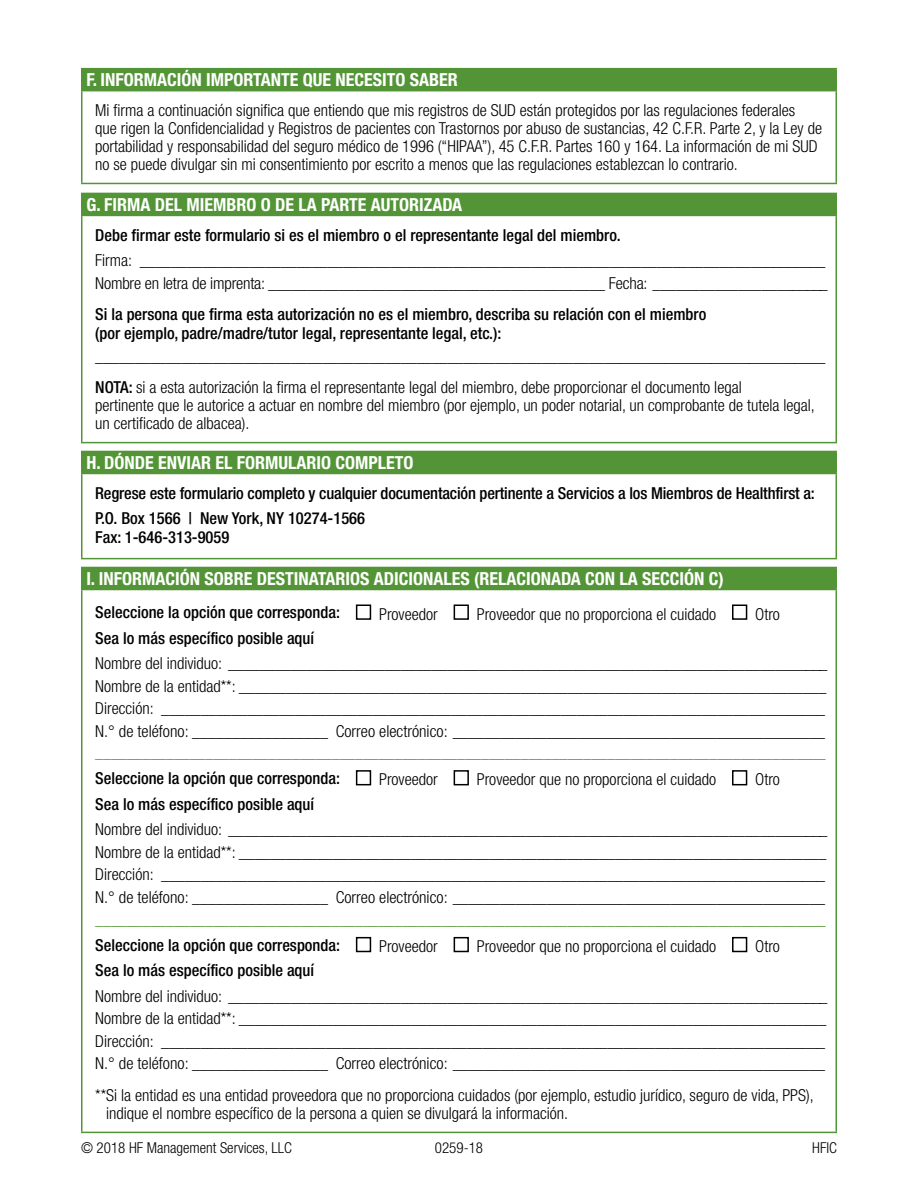
<style>
.page{position:relative;width:918px;height:1188px;background:#fff}
.page>*{position:absolute;margin:0;border:0;box-sizing:border-box;transform-origin:0 0}
.t1{font:700 condensed 18px "Helvetica Neue LT Std";color:#fff}
.t2{font:300 condensed 16.5px/18px "Helvetica Neue LT Std";color:#000}
.t3{font:500 condensed 16.5px/18.9px "Helvetica Neue LT Std";color:#000}
.t4{font:300 condensed 15.75px/22.5px "Helvetica Neue LT Std";color:#000}
.t5{font:300 condensed 15px "Helvetica Neue LT Std";color:#000}
.s1{font-size:16.5px}
.s2{font-weight:500}
.s3{font-weight:500;color:#539536}
</style>
<div class="page">
<div style="left:82px;top:69px;width:754px;height:22px;background:#539536"></div>
<hr style="left:81px;top:68px;width:756px;height:1px;background:#539536">
<svg style="left:81px;top:69px;width:1px;height:21px"></svg>
<svg style="left:836px;top:69px;width:1px;height:21px"></svg>
<hr style="left:81px;top:90px;width:756px;height:1px;background:#539536">
<hr style="left:81px;top:91px;width:1px;height:92px;background:#539536">
<hr style="left:836px;top:91px;width:1px;height:92px;background:#539536">
<hr style="left:81px;top:183px;width:756px;height:1px;background:#539536">
<div style="left:82px;top:193px;width:754px;height:22px;background:#539536"></div>
<hr style="left:81px;top:193px;width:756px;height:1px;background:#539536">
<svg style="left:81px;top:194px;width:1px;height:21px"></svg>
<svg style="left:836px;top:194px;width:1px;height:21px"></svg>
<hr style="left:81px;top:215px;width:756px;height:1px;background:#539536">
<hr style="left:81px;top:216px;width:1px;height:226px;background:#539536">
<hr style="left:836px;top:216px;width:1px;height:226px;background:#539536">
<hr style="left:81px;top:442px;width:756px;height:1px;background:#539536">
<div style="left:82px;top:451px;width:754px;height:22px;background:#539536"></div>
<hr style="left:81px;top:451px;width:756px;height:1px;background:#539536">
<svg style="left:81px;top:452px;width:1px;height:21px"></svg>
<hr style="left:81px;top:473px;width:756px;height:1px;background:#539536">
<hr style="left:81px;top:474px;width:1px;height:84px;background:#539536">
<hr style="left:81px;top:558px;width:756px;height:1px;background:#539536">
<svg style="left:836px;top:452px;width:1px;height:21px"></svg>
<hr style="left:836px;top:474px;width:1px;height:84px;background:#539536">
<div style="left:82px;top:567px;width:754px;height:23px;background:#539536"></div>
<hr style="left:81px;top:567px;width:756px;height:1px;background:#539536">
<svg style="left:81px;top:568px;width:1px;height:21px"></svg>
<hr style="left:81px;top:589px;width:756px;height:1px;background:#539536">
<hr style="left:81px;top:1132px;width:756px;height:1px;background:#539536">
<svg style="left:836px;top:568px;width:1px;height:21px"></svg>
<hr style="left:81px;top:590px;width:1px;height:542px;background:#539536">
<hr style="left:836px;top:590px;width:1px;height:542px;background:#539536">
<div style="left:356px;top:605px;width:15px;height:15px;border:2px solid #000"></div>
<div style="left:454px;top:605px;width:15px;height:15px;border:2px solid #000"></div>
<div style="left:732px;top:605px;width:15px;height:15px;border:2px solid #000"></div>
<div style="left:356px;top:770px;width:15px;height:15px;border:2px solid #000"></div>
<div style="left:454px;top:770px;width:15px;height:15px;border:2px solid #000"></div>
<div style="left:732px;top:770px;width:15px;height:15px;border:2px solid #000"></div>
<div style="left:356px;top:937px;width:15px;height:15px;border:2px solid #000"></div>
<div style="left:454px;top:937px;width:15px;height:15px;border:2px solid #000"></div>
<div style="left:732px;top:937px;width:15px;height:15px;border:2px solid #000"></div>
<p class="t1" style="left:86px;top:69px;width:373px">F. INFORMACIÓN IMPORTANTE QUE NECESITO SABER</p>
<p class="t2" style="left:95px;top:101px;width:728px">Mi firma a continuación significa que entiendo que mis registros de SUD están protegidos por las regulaciones federales<br>que rigen la Confidencialidad y Registros de pacientes con Trastornos por abuso de sustancias, 42 C.F.R. Parte 2, y la Ley de portabilidad y responsabilidad del seguro médico de 1996 (“HIPAA”), 45 C.F.R. Partes 160 y 164. La información de mi SUD no se puede divulgar sin mi consentimiento por escrito a menos que las regulaciones establezcan lo contrario.</p>
<p class="t1" style="left:86px;top:194px;width:377px">G. FIRMA DEL MIEMBRO O DE LA PARTE AUTORIZADA</p>
<p class="t3" style="left:95px;top:225px;width:527px">Debe firmar este formulario si es el miembro o el representante legal del miembro.</p>
<p class="t4" style="left:95px;top:249px;width:734px"><span class="s1">Firma:</span> ________________________________________________________________________________________<br><span class="s1">Nombre en letra de imprenta:</span> ___________________________________________ <span class="s1">Fecha:</span> __________________<span class="s2">_____</span></p>
<p class="t3" style="left:95px;top:305px;width:613px">Si la persona que firma esta autorización no es el miembro, describa su relación con el miembro (por ejemplo, padre/madre/tutor legal, representante legal, etc.):</p>
<p class="t4" style="left:95px;top:345px;width:732px">______________________________________________________________________________________________</p>
<p class="t2" style="left:95px;top:378px;width:721px"><span class="s2">NOTA:</span> si a esta autorización la firma el representante legal del miembro, debe proporcionar el documento legal<br>pertinente que le autorice a actuar en nombre del miembro (por ejemplo, un poder notarial, un comprobante de tutela legal, un certificado de albacea).</p>
<p class="t1" style="left:86px;top:452px;width:329px">H. DÓNDE ENVIAR EL FORMULARIO COMPLETO</p>
<p class="t3" style="left:95px;top:480px;width:721px;line-height:25.7px">Regrese este formulario completo y cualquier documentación pertinente a Servicios a los Miembros de Healthfirst a:<br>P.O. Box 1566 | New York, NY 10274-1566</p>
<p class="t3" style="left:95px;top:528px;width:136px">Fax: 1-646-313-9059</p>
<p class="t1" style="left:86px;top:568px;width:639px">I. INFORMACIÓN SOBRE DESTINATARIOS ADICIONALES (RELACIONADA CON LA SECCIÓN C)</p>
<p class="t3" style="left:95px;top:603px;width:246px">Seleccione la opción que corresponda:</p>
<p class="t2" style="left:379px;top:605px;width:60px">Proveedor</p>
<p class="t2" style="left:477px;top:605px;width:241px">Proveedor que no proporciona el cuidado</p>
<p class="t2" style="left:755px;top:605px;width:26px">Otro</p>
<p class="t3" style="left:95px;top:628px;width:220px">Sea lo más específico posible aquí</p>
<p class="t4" style="left:95px;top:653px;width:734px"><span class="s1">Nombre del individuo:</span> _____________________________________________________________________________ <span class="s1">Nombre de la entidad**:</span> ___________________________________________________________________________ <span class="s1">Dirección:</span> _____________________________________________________________________________________ <span class="s1">N.° de teléfono:</span> _________________ <span class="s1">Correo electrónico:</span> ________________________________________________ <span class="s3">_____________________________________________________________________________________________</span></p>
<p class="t3" style="left:95px;top:768px;width:246px">Seleccione la opción que corresponda:</p>
<p class="t2" style="left:379px;top:770px;width:60px">Proveedor</p>
<p class="t2" style="left:477px;top:770px;width:241px">Proveedor que no proporciona el cuidado</p>
<p class="t2" style="left:755px;top:770px;width:26px">Otro</p>
<p class="t3" style="left:95px;top:794px;width:220px">Sea lo más específico posible aquí</p>
<p class="t4" style="left:95px;top:818px;width:734px"><span class="s1">Nombre del individuo:</span> _____________________________________________________________________________ <span class="s1">Nombre de la entidad**:</span> ___________________________________________________________________________ <span class="s1">Dirección:</span> _____________________________________________________________________________________ <span class="s1">N.° de teléfono:</span> _________________ <span class="s1">Correo electrónico:</span> ________________________________________________ <span class="s3">_____________________________________________________________________________________________</span></p>
<p class="t3" style="left:95px;top:935px;width:246px">Seleccione la opción que corresponda:</p>
<p class="t2" style="left:379px;top:937px;width:60px">Proveedor</p>
<p class="t2" style="left:477px;top:937px;width:241px">Proveedor que no proporciona el cuidado</p>
<p class="t2" style="left:755px;top:937px;width:26px">Otro</p>
<p class="t3" style="left:95px;top:961px;width:220px">Sea lo más específico posible aquí</p>
<p class="t4" style="left:95px;top:985px;width:734px"><span class="s1">Nombre del individuo:</span> _____________________________________________________________________________ <span class="s1">Nombre de la entidad**:</span> ___________________________________________________________________________ <span class="s1">Dirección:</span> _____________________________________________________________________________________ <span class="s1">N.° de teléfono:</span> _________________ <span class="s1">Correo electrónico:</span> ________________________________________________</p>
<p class="t2" style="left:106px;top:1086px;width:709px;text-indent:-11px">**Si la entidad es una entidad proveedora que no proporciona cuidados (por ejemplo, estudio jurídico, seguro de vida, PPS), indique el nombre específico de la persona a quien se divulgará la información.</p>
<p class="t5" style="left:81px;top:1139px;width:212px">© 2018 HF Management Services, LLC</p>
<p class="t5" style="left:435px;top:1139px;width:50px">0259-18</p>
<p class="t5" style="left:812px;top:1139px;width:26px">HFIC</p>
</div>
